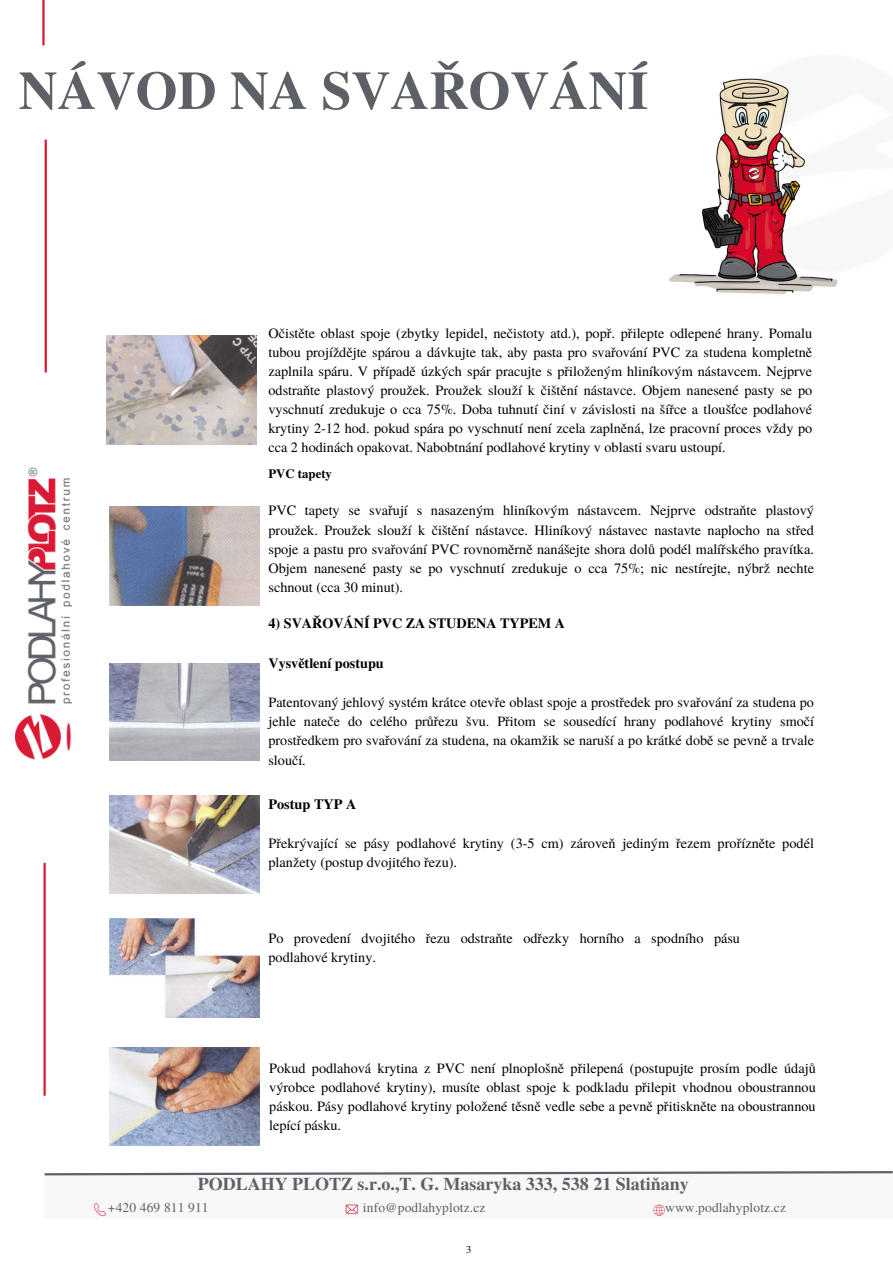
<style>
.page{position:relative;width:893px;height:1264px;background:#fff}
.page>*{position:absolute;margin:0;border:0;box-sizing:border-box;transform-origin:0 0}
.t1{font:700 54px "Te X Gyre Termes";color:#5d6167}
.t2{font:700 18px "Te X Gyre Termes";color:#5d6167}
.t3{font:14.25px/19px "Te X Gyre Termes";color:#000;text-align:justify}
.t4{font:700 14.25px "Te X Gyre Termes";color:#000}
.t5{font:14.1px/19px "Te X Gyre Termes";color:#000;text-align:justify}
.t6{font:700 14.1px "Te X Gyre Termes";color:#000}
.t7{font:13.5px "Te X Gyre Termes";letter-spacing:.01em;color:#5d6167}
.t8{font:700 12.75px "Te X Gyre Termes";color:#000}
.t9{font:10.5px "Te X Gyre Termes";color:#000}
</style>
<div class="page">
<hr style="left:45px;top:140px;width:2px;height:232px;background:#da1a34">
<img style="left:16px;top:467px;width:56px;height:293px">
<div style="left:45px;top:1173px;width:847px;height:45px;background:#f8f8f8"></div>
<svg style="left:44px;top:1171px;width:848px;height:5px"></svg>
<svg style="left:345px;top:1204px;width:13px;height:9px"></svg>
<svg style="left:653px;top:1204px;width:11px;height:11px"></svg>
<svg style="left:94px;top:1203px;width:12px;height:13px"></svg>
<hr style="left:43px;top:862px;width:3px;height:233px;background:#da1a34">
<hr style="left:42px;top:0;width:3px;height:45px;background:#da1a34">
<img style="left:669px;top:78px;width:169px;height:216px">
<img style="left:107px;top:336px;width:149px;height:109px">
<img style="left:110px;top:507px;width:149px;height:98px">
<img style="left:110px;top:663px;width:149px;height:97px">
<img style="left:110px;top:795px;width:149px;height:98px">
<img style="left:110px;top:918px;width:149px;height:99px">
<img style="left:110px;top:1047px;width:149px;height:98px">
<p class="t1" style="left:19px;top:49px;width:631px">NÁVOD NA SVAŘOVÁNÍ</p>
<p class="t3" style="left:268px;top:322px;width:545px">Očistěte oblast spoje (zbytky lepidel, nečistoty atd.), popř. přilepte odlepené hrany. Pomalu tubou projíždějte spárou a dávkujte tak, aby pasta pro svařování PVC za studena kompletně zaplnila spáru. V případě úzkých spár pracujte s přiloženým hliníkovým nástavcem. Nejprve odstraňte plastový proužek. Proužek slouží k čištění nástavce. Objem nanesené pasty se po vyschnutí zredukuje o cca 75%. Doba tuhnutí činí v závislosti na šířce a tloušťce podlahové krytiny 2-12 hod. pokud spára po vyschnutí není zcela zaplněná, lze pracovní proces vždy po cca 2 hodinách opakovat. Nabobtnání podlahové krytiny v oblasti svaru ustoupí.</p>
<p class="t8" style="left:268px;top:464px;width:65px">PVC tapety</p>
<p class="t3" style="left:268px;top:500px;width:547px">PVC tapety se svařují s nasazeným hliníkovým nástavcem. Nejprve odstraňte plastový proužek. Proužek slouží k čištění nástavce. Hliníkový nástavec nastavte naplocho na střed spoje a pastu pro svařování PVC rovnoměrně nanášejte shora dolů podél malířského pravítka.<br>Objem nanesené pasty se po vyschnutí zredukuje o cca 75%; nic nestírejte, nýbrž nechte schnout (cca 30 minut).</p>
<p class="t6" style="left:268px;top:612px;width:298px">4) SVAŘOVÁNÍ PVC ZA STUDENA TYPEM A</p>
<p class="t6" style="left:268px;top:652px;width:117px">Vysvětlení postupu</p>
<p class="t5" style="left:268px;top:692px;width:547px">Patentovaný jehlový systém krátce otevře oblast spoje a prostředek pro svařování za studena po jehle nateče do celého průřezu švu. Přitom se sousedící hrany podlahové krytiny smočí prostředkem pro svařování za studena, na okamžik se naruší a po krátké době se pevně a trvale sloučí.</p>
<p class="t4" style="left:268px;top:793px;width:89px">Postup TYP A</p>
<p class="t3" style="left:268px;top:833px;width:547px">Překrývající se pásy podlahové krytiny (3-5 cm) zároveň jediným řezem prořízněte podél planžety (postup dvojitého řezu).</p>
<p class="t3" style="left:268px;top:928px;width:473px">Po provedení dvojitého řezu odstraňte odřezky horního a spodního pásu podlahové krytiny.</p>
<p class="t3" style="left:269px;top:1057px;width:548px">Pokud podlahová krytina z PVC není plnoplošně přilepená (postupujte prosím podle údajů výrobce podlahové krytiny), musíte oblast spoje k podkladu přilepit vhodnou oboustrannou páskou. Pásy podlahové krytiny položené těsně vedle sebe a pevně přitiskněte na oboustrannou lepící pásku.</p>
<p class="t2" style="left:198px;top:1170px;width:492px">PODLAHY PLOTZ s.r.o.,T. G. Masaryka 333, 538 21 Slatiňany</p>
<p class="t7" style="left:108px;top:1197px;width:102px">+420 469 811 911</p>
<p class="t7" style="left:363px;top:1197px;width:124px">info@podlahyplotz.cz</p>
<p class="t9" style="left:466px;top:1241px;width:7px">3</p>
<p class="t7" style="left:665px;top:1197px;width:122px">www.podlahyplotz.cz</p>
</div>
